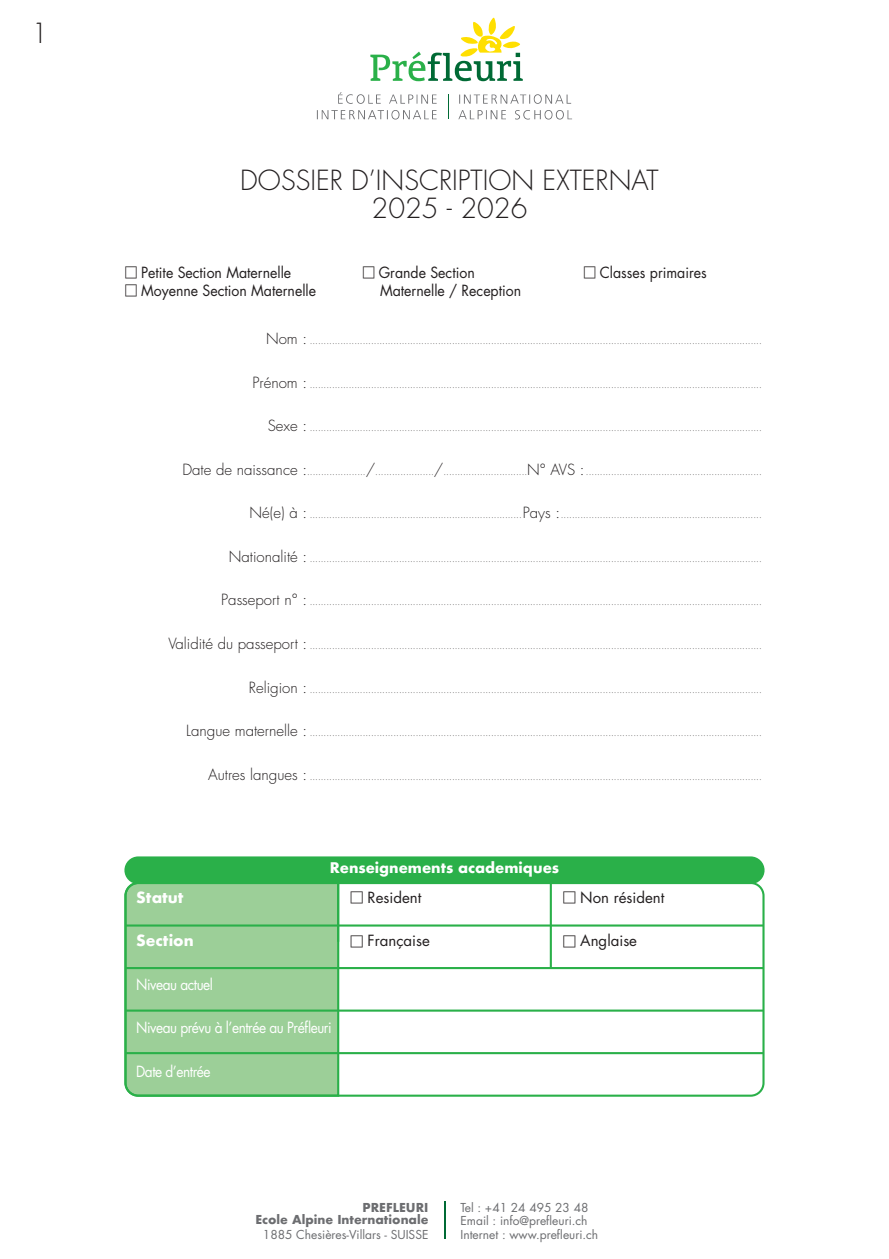
<style>
.page{position:relative;width:889px;height:1259px;background:#fff}
.page>*{position:absolute;margin:0;border:0;box-sizing:border-box;transform-origin:0 0}
.t1{font:300 27px/28.5px "Futura Std";color:#231f20;text-align:center}
.t2{font:15px/18px "Futura Std";color:#231f20;scale:.94 1}
.t3{font:15px "Futura Std";letter-spacing:-.035em;color:#fff;scale:.91 1}
.t4{font:15px "Futura Std";color:#231f20}
.t5{font:700 15px "Futura";color:#fff}
.t6{font:700 14.25px "Futura";color:#fff}
.t7{font:12px/13.5px "Futura Std";color:#6c6d70}
.t8{font:700 12px/12px "Futura";color:#6c6d70;text-align:right}
.t9{font:300 9px "Futura Std";color:#231f20}
.s1{font-size:15px}
</style>
<div class="page">
<div style="left:125px;top:857px;width:638px;height:26px;background:#2ab049;border-radius:13px"></div>
<div style="left:124px;top:856px;width:640px;height:28px;border:2px solid #2ab049;border-radius:13px"></div>
<div style="left:127px;top:881px;width:213px;height:216px;background:#9ccf98"></div>
<div style="left:124px;top:882px;width:640px;height:214px;border:2px solid #2ab049;border-radius:13px"></div>
<hr style="left:337px;top:883px;width:2px;height:59px;background:#2ab049">
<hr style="left:550px;top:883px;width:2px;height:85px;background:#2ab049">
<hr style="left:125px;top:924px;width:638px;height:2px;background:#2ab049">
<hr style="left:125px;top:967px;width:638px;height:2px;background:#2ab049">
<hr style="left:125px;top:1009px;width:638px;height:2px;background:#2ab049">
<hr style="left:125px;top:1052px;width:638px;height:2px;background:#2ab049">
<hr style="left:444px;top:1201px;width:1px;height:37px;background:#006a35">
<svg style="left:370px;top:17px;width:153px;height:64px"></svg>
<svg style="left:317px;top:92px;width:119px;height:28px"></svg>
<svg style="left:458px;top:94px;width:114px;height:26px"></svg>
<svg style="left:448px;top:94px;width:1px;height:25px"></svg>
<h1 class="t1" style="left:32px;top:20px;width:18px">1</h1>
<h1 class="t1" style="left:240px;top:166px;width:420px">DOSSIER D’INSCRIPTION EXTERNAT<br>2025 - 2026</h1>
<h2 class="t2" style="left:141px;top:263px;width:188px">Petite Section Maternelle<br>Moyenne Section Maternelle</h2>
<h2 class="t2" style="left:379px;top:263px;width:153px">Grande Section<br>Maternelle / Reception</h2>
<h2 class="t2" style="left:600px;top:263px;width:115px">Classes primaires</h2>
<p class="t9" style="left:266px;top:336px;width:497px"><span class="s1">Nom :</span> ..................................................................................................................................................................</p>
<p class="t9" style="left:252px;top:379px;width:511px"><span class="s1">Prénom :</span> ..................................................................................................................................................................</p>
<p class="t9" style="left:268px;top:423px;width:495px"><span class="s1">Sexe :</span> ..................................................................................................................................................................</p>
<p class="t9" style="left:182px;top:466px;width:581px"><span class="s1">Date de naissance :</span> .....................<span class="s1">/</span>.....................<span class="s1">/</span>..............................<span class="s1">N° AVS :</span> ...............................................................</p>
<p class="t9" style="left:249px;top:510px;width:514px"><span class="s1">Né(e) à :</span> ............................................................................<span class="s1">Pays :</span>........................................................................</p>
<p class="t9" style="left:229px;top:553px;width:534px"><span class="s1">Nationalité :</span> ..................................................................................................................................................................</p>
<p class="t9" style="left:221px;top:597px;width:542px"><span class="s1">Passeport n° :</span> ..................................................................................................................................................................</p>
<p class="t9" style="left:168px;top:640px;width:595px"><span class="s1">Validité du passeport :</span> ..................................................................................................................................................................</p>
<p class="t9" style="left:249px;top:684px;width:514px"><span class="s1">Religion :</span> ..................................................................................................................................................................</p>
<p class="t9" style="left:186px;top:727px;width:577px"><span class="s1">Langue maternelle :</span> ..................................................................................................................................................................</p>
<p class="t9" style="left:208px;top:771px;width:555px"><span class="s1">Autres langues :</span> ..................................................................................................................................................................</p>
<h3 class="t6" style="left:330px;top:857px;width:231px">Renseignements academiques</h3>
<h2 class="t5" style="left:136px;top:886px;width:49px">Statut</h2>
<h2 class="t4" style="left:367px;top:888px;width:55px">Resident</h2>
<h2 class="t4" style="left:580px;top:888px;width:86px">Non résident</h2>
<h2 class="t5" style="left:136px;top:930px;width:59px">Section</h2>
<h2 class="t4" style="left:367px;top:931px;width:64px">Française</h2>
<h2 class="t4" style="left:580px;top:931px;width:58px">Anglaise</h2>
<h2 class="t3" style="left:136px;top:975px;width:86px">Niveau actuel</h2>
<h2 class="t3" style="left:136px;top:1018px;width:216px">Niveau prévu à l’entrée au Préfleuri</h2>
<h2 class="t3" style="left:136px;top:1062px;width:83px">Date d’entrée</h2>
<h3 class="t8" style="left:255px;top:1201px;width:174px">PREFLEURI<br>Ecole Alpine Internationale</h3>
<h3 class="t7" style="left:263px;top:1227px;width:167px">1885 Chesières-Villars - SUISSE</h3>
<h3 class="t7" style="left:460px;top:1200px;width:139px">Tel : +41 24 495 23 48<br>Email : info@prefleuri.ch<br>Internet : www.prefleuri.ch</h3>
</div>
